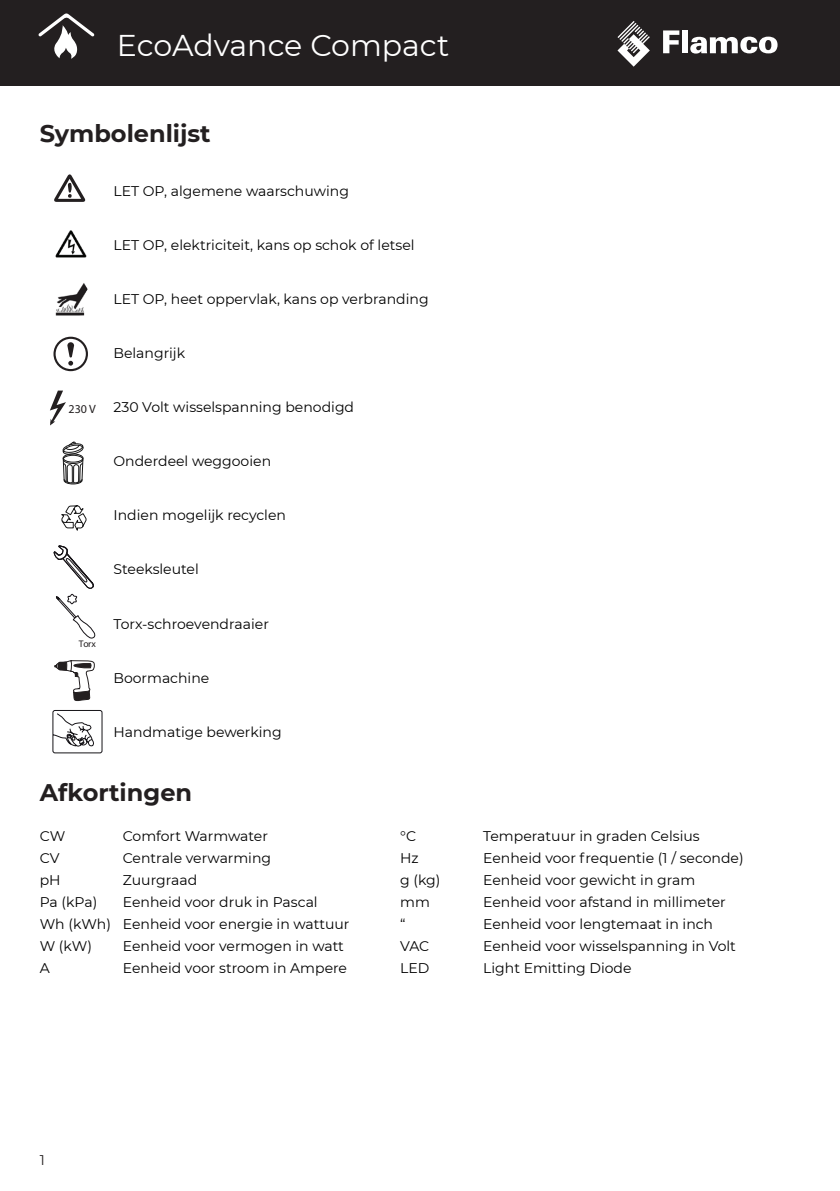
<style>
.page{position:relative;width:840px;height:1191px;background:#fff}
.page>*{position:absolute;margin:0;border:0;box-sizing:border-box;transform-origin:0 0}
.t1{font:30px "Montserrat";letter-spacing:-.005em;color:#fff}
.t2{font:700 24px "Montserrat";color:#231f20}
.t3{font:14px "Montserrat";color:#000}
.t4{font:14px "Montserrat";color:#231f20}
.t5{font:12px "Myriad Pro";color:#231f20}
.t6{font:9.6px "Myriad Pro";color:#231f20}
</style>
<div class="page">
<div style="left:0;top:0;width:839px;height:85px;background:#231f20"></div>
<svg style="left:38px;top:13px;width:56px;height:46px"></svg>
<svg style="left:663px;top:30px;width:16px;height:23px"></svg>
<div style="left:681px;top:30px;width:6px;height:23px;background:#fff"></div>
<svg style="left:690px;top:37px;width:87px;height:17px"></svg>
<svg style="left:617px;top:21px;width:32px;height:46px"></svg>
<svg style="left:54px;top:174px;width:32px;height:28px"></svg>
<svg style="left:55px;top:283px;width:33px;height:33px"></svg>
<img style="left:55px;top:230px;width:32px;height:28px">
<svg style="left:53px;top:336px;width:35px;height:36px"></svg>
<svg style="left:50px;top:390px;width:16px;height:35px"></svg>
<svg style="left:61px;top:505px;width:26px;height:26px"></svg>
<svg style="left:62px;top:442px;width:22px;height:43px"></svg>
<svg style="left:53px;top:660px;width:49px;height:93px"></svg>
<svg style="left:53px;top:545px;width:43px;height:94px"></svg>
<h1 class="t1" style="left:117px;top:24px;width:333px">EcoAdvance Compact</h1>
<h2 class="t2" style="left:40px;top:116px;width:172px">Symbolenlijst</h2>
<p class="t3" style="left:113px;top:182px;width:237px">LET OP, algemene waarschuwing</p>
<p class="t3" style="left:113px;top:236px;width:302px">LET OP, elektriciteit, kans op schok of letsel</p>
<p class="t3" style="left:113px;top:290px;width:316px">LET OP, heet oppervlak, kans op verbranding</p>
<p class="t5" style="left:68px;top:402px;width:29px">230 V</p>
<p class="t6" style="left:79px;top:637px;width:19px">Torx</p>
<p class="t3" style="left:113px;top:344px;width:73px">Belangrijk</p>
<p class="t3" style="left:113px;top:398px;width:242px">230 Volt wisselspanning benodigd</p>
<p class="t3" style="left:113px;top:452px;width:159px">Onderdeel weggooien</p>
<p class="t3" style="left:113px;top:506px;width:174px">Indien mogelijk recyclen</p>
<p class="t3" style="left:113px;top:560px;width:87px">Steeksleutel</p>
<p class="t3" style="left:113px;top:614px;width:157px">Torx-schroevendraaier</p>
<p class="t3" style="left:113px;top:668px;width:97px">Boormachine</p>
<p class="t3" style="left:113px;top:722px;width:169px">Handmatige bewerking</p>
<h2 class="t2" style="left:40px;top:774px;width:154px">Afkortingen</h2>
<p class="t3" style="left:40px;top:826px;width:27px">CW</p>
<p class="t3" style="left:123px;top:826px;width:147px">Comfort Warmwater</p>
<p class="t3" style="left:400px;top:826px;width:18px">°C</p>
<p class="t3" style="left:483px;top:826px;width:218px">Temperatuur in graden Celsius</p>
<p class="t3" style="left:40px;top:848px;width:21px">CV</p>
<p class="t3" style="left:123px;top:848px;width:150px">Centrale verwarming</p>
<p class="t3" style="left:400px;top:848px;width:20px">Hz</p>
<p class="t3" style="left:483px;top:848px;width:262px">Eenheid voor frequentie (1 / seconde)</p>
<p class="t3" style="left:40px;top:870px;width:22px">pH</p>
<p class="t3" style="left:123px;top:870px;width:76px">Zuurgraad</p>
<p class="t3" style="left:400px;top:870px;width:42px">g (kg)</p>
<p class="t3" style="left:483px;top:870px;width:214px">Eenheid voor gewicht in gram</p>
<p class="t3" style="left:40px;top:892px;width:59px">Pa (kPa)</p>
<p class="t3" style="left:123px;top:892px;width:196px">Eenheid voor druk in Pascal</p>
<p class="t3" style="left:400px;top:892px;width:31px">mm</p>
<p class="t3" style="left:483px;top:892px;width:244px">Eenheid voor afstand in millimeter</p>
<p class="t3" style="left:40px;top:914px;width:311px">Wh (kWh) Eenheid voor energie in wattuur</p>
<p class="t3" style="left:400px;top:914px;width:7px">“</p>
<p class="t3" style="left:483px;top:914px;width:231px">Eenheid voor lengtemaat in inch</p>
<p class="t3" style="left:40px;top:936px;width:54px">W (kW)</p>
<p class="t3" style="left:123px;top:936px;width:222px">Eenheid voor vermogen in watt</p>
<p class="t3" style="left:400px;top:936px;width:31px">VAC</p>
<p class="t3" style="left:483px;top:936px;width:254px">Eenheid voor wisselspanning in Volt</p>
<p class="t3" style="left:40px;top:958px;width:12px">A</p>
<p class="t3" style="left:123px;top:958px;width:225px">Eenheid voor stroom in Ampere</p>
<p class="t3" style="left:400px;top:958px;width:31px">LED</p>
<p class="t3" style="left:483px;top:958px;width:150px">Light Emitting Diode</p>
<p class="t4" style="left:40px;top:1150px;width:7px">1</p>
</div>
